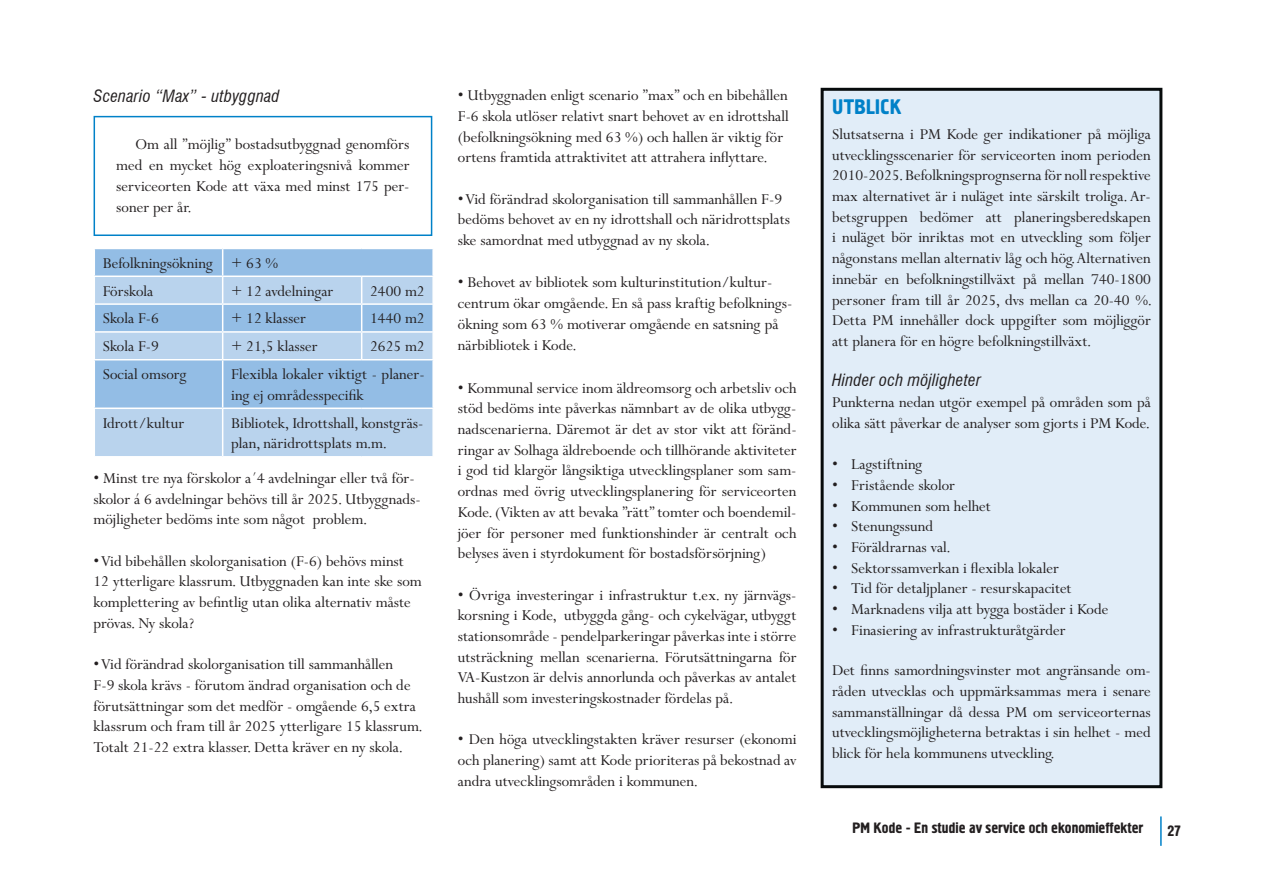
<style>
.page{position:relative;width:1263px;height:893px;background:#fff}
.page>*{position:absolute;margin:0;border:0;box-sizing:border-box;transform-origin:0 0}
.t1{font:21px "Hermes";letter-spacing:.01em;color:#0081c8}
.t2{font:16.95px/20.7px "Perpetua MT Std";color:#231f20}
.t3{font:italic condensed 16.5px "Swiss 721 BT";letter-spacing:.015em;color:#231f20}
.t4{font:15px "Hermes";color:#231f20}
</style>
<div class="page">
<hr style="left:1160px;top:816px;width:2px;height:30px;background:#0081c8">
<div style="left:95px;top:249px;width:337px;height:26px;background:#93bde5"></div>
<svg style="left:95px;top:277px;width:337px;height:179px;background:#a9c9e9"></svg>
<hr style="left:94px;top:303px;width:129px;height:2px;background:#fff">
<hr style="left:223px;top:303px;width:139px;height:2px;background:#fff">
<hr style="left:362px;top:303px;width:72px;height:2px;background:#fff">
<hr style="left:94px;top:331px;width:129px;height:2px;background:#fff">
<hr style="left:223px;top:331px;width:139px;height:2px;background:#fff">
<svg style="left:222px;top:249px;width:1px;height:110px"></svg>
<hr style="left:362px;top:331px;width:72px;height:2px;background:#fff">
<svg style="left:361px;top:277px;width:1px;height:82px"></svg>
<hr style="left:94px;top:359px;width:129px;height:1px;background:#fff">
<hr style="left:223px;top:359px;width:139px;height:1px;background:#fff">
<hr style="left:222px;top:360px;width:1px;height:47px;background:#fff">
<hr style="left:362px;top:359px;width:72px;height:1px;background:#fff">
<hr style="left:94px;top:407px;width:129px;height:2px;background:#fff">
<hr style="left:223px;top:407px;width:139px;height:2px;background:#fff">
<hr style="left:222px;top:409px;width:1px;height:47px;background:#fff">
<hr style="left:362px;top:407px;width:72px;height:2px;background:#fff">
<div style="left:94px;top:116px;width:338px;height:120px;border:2px solid #0081c8"></div>
<div style="left:822px;top:89px;width:339px;height:698px;background:#e1edf8"></div>
<div style="left:821px;top:88px;width:341px;height:700px;border:3px solid #070b0c"></div>
<p class="t3" style="left:94px;top:86px;width:188px">Scenario “Max” - utbyggnad</p>
<p class="t2" style="left:116px;top:135px;width:295px;text-align:justify;text-indent:19px">Om all ”möjlig” bostadsutbyggnad genomförs med en mycket hög exploateringsnivå kommer serviceorten Kode att växa med minst 175 per&shy;soner per år.</p>
<p class="t2" style="left:103px;top:250px;width:177px;line-height:27.8px">Befolkningsökning + 63 %<br>Förskola</p>
<p class="t2" style="left:231px;top:281px;width:104px">+ 12 avdelningar</p>
<p class="t2" style="left:370px;top:281px;width:56px">2400 m2</p>
<p class="t2" style="left:103px;top:309px;width:58px">Skola F-6</p>
<p class="t2" style="left:231px;top:309px;width:76px">+ 12 klasser</p>
<p class="t2" style="left:370px;top:309px;width:56px">1440 m2</p>
<p class="t2" style="left:103px;top:337px;width:58px">Skola F-9</p>
<p class="t2" style="left:231px;top:337px;width:88px">+ 21,5 klasser</p>
<p class="t2" style="left:370px;top:337px;width:56px">2625 m2</p>
<p class="t2" style="left:103px;top:364px;width:85px">Social omsorg</p>
<p class="t2" style="left:231px;top:364px;width:195px">Flexibla lokaler viktigt - planer&shy;ing ej områdesspecifik</p>
<p class="t2" style="left:103px;top:413px;width:83px">Idrott/kultur</p>
<p class="t2" style="left:231px;top:413px;width:194px">Bibliotek, Idrottshall, konstgräs&shy;plan, näridrottsplats m.m.</p>
<p class="t2" style="left:94px;top:468px;width:329px">• Minst tre nya förskolor a´4 avdelningar eller två för&shy;skolor á 6 avdelningar behövs till år 2025. Utbyggnads&shy;möjligheter bedöms inte som något problem.</p>
<p class="t2" style="left:94px;top:551px;width:330px">•Vid bibehållen skolorganisation (F-6) behövs minst 12 ytterligare klassrum. Utbyggnaden kan inte ske som komplettering av befintlig utan olika alternativ måste prövas. Ny skola?</p>
<p class="t2" style="left:94px;top:654px;width:330px">•Vid förändrad skolorganisation till sammanhållen<br>F-9 skola krävs - förutom ändrad organisation och de förutsättningar som det medför - omgående 6,5 extra klassrum och fram till år 2025 ytterligare 15 klassrum.<br>Totalt 21-22 extra klasser. Detta kräver en ny skola.</p>
<p class="t2" style="left:458px;top:85px;width:332px">• Utbyggnaden enligt scenario ”max” och en bibehållen F-6 skola utlöser relativt snart behovet av en idrottshall (befolkningsökning med 63 %) och hallen är viktig för ortens framtida attraktivitet att attrahera inflyttare.</p>
<p class="t2" style="left:458px;top:189px;width:334px">•Vid förändrad skolorganisation till sammanhållen F-9 bedöms behovet av en ny idrottshall och näridrottsplats ske samordnat med utbyggnad av ny skola.</p>
<p class="t2" style="left:458px;top:273px;width:336px">• Behovet av bibliotek som kulturinstitution/kultur&shy;centrum ökar omgående. En så pass kraftig befolknings&shy;ökning som 63 % motiverar omgående en satsning på närbibliotek i Kode.</p>
<p class="t2" style="left:458px;top:378px;width:340px;text-align:justify">• Kommunal service inom äldreomsorg och arbetsliv och stöd bedöms inte påverkas nämnbart av de olika utbygg&shy;nadscenarierna. Däremot är det av stor vikt att föränd&shy;ringar av Solhaga äldreboende och tillhörande aktiviteter i god tid klargör långsiktiga utvecklingsplaner som sam&shy;ordnas med övrig utvecklingsplanering för serviceorten Kode. (Vikten av att bevaka ”rätt” tomter och boendemil&shy;jöer för personer med funktionshinder är centralt och belyses även i styrdokument för bostadsförsörjning)</p>
<p class="t2" style="left:458px;top:585px;width:340px;text-align:justify">• Övriga investeringar i infrastruktur t.ex. ny järnvägs&shy;korsning i Kode, utbyggda gång- och cykelvägar, utbyggt stationsområde - pendelparkeringar påverkas inte i större utsträckning mellan scenarierna. Förutsättningarna för VA-Kustzon är delvis annorlunda och påverkas av antalet hushåll som investeringskostnader fördelas på.</p>
<p class="t2" style="left:458px;top:730px;width:340px;text-align:justify">• Den höga utvecklingstakten kräver resurser (ekonomi och planering) samt att Kode prioriteras på bekostnad av andra utvecklingsområden i kommunen.</p>
<p class="t1" style="left:832px;top:93px;width:69px">Utblick</p>
<p class="t2" style="left:832px;top:124px;width:321px;text-align:justify">Slutsatserna i PM Kode ger indikationer på möjliga utvecklingsscenarier för serviceorten inom perioden 2010-2025. Befolkningsprognserna för noll respektive max alternativet är i nuläget inte särskilt troliga. Ar&shy;betsgruppen bedömer att planeringsberedskapen i nuläget bör inriktas mot en utveckling som följer någonstans mellan alternativ låg och hög. Alternativen innebär en befolkningstillväxt på mellan 740-1800 personer fram till år 2025, dvs mellan ca 20-40 %.<br>Detta PM innehåller dock uppgifter som möjliggör att planera för en högre befolkningstillväxt.</p>
<p class="t3" style="left:832px;top:371px;width:150px">Hinder och möjligheter</p>
<p class="t2" style="left:832px;top:393px;width:320px">Punkterna nedan utgör exempel på områden som på olika sätt påverkar de analyser som gjorts i PM Kode.</p>
<p class="t2" style="left:832px;top:455px;width:92px">• Lagstiftning</p>
<p class="t2" style="left:832px;top:475px;width:124px">• Fristående skolor</p>
<p class="t2" style="left:832px;top:496px;width:160px">• Kommunen som helhet</p>
<p class="t2" style="left:832px;top:517px;width:102px">• Stenungssund</p>
<p class="t2" style="left:832px;top:537px;width:120px">• Föräldrarnas val.</p>
<p class="t2" style="left:832px;top:558px;width:228px">• Sektorssamverkan i flexibla lokaler</p>
<p class="t2" style="left:832px;top:579px;width:241px">• Tid för detaljplaner - resurskapacitet</p>
<p class="t2" style="left:832px;top:599px;width:278px">• Marknadens vilja att bygga bostäder i Kode</p>
<p class="t2" style="left:832px;top:620px;width:235px">• Finasiering av infrastrukturåtgärder</p>
<p class="t2" style="left:832px;top:661px;width:320px;text-align:justify">Det finns samordningsvinster mot angränsande om&shy;råden utvecklas och uppmärksammas mera i senare sammanställningar då dessa PM om serviceorternas utvecklingsmöjligheterna betraktas i sin helhet - med blick för hela kommunens utveckling.</p>
<p class="t4" style="left:852px;top:819px;width:292px">PM Kode - En studie av service och ekonomieffekter</p>
<p class="t4" style="left:1167px;top:822px;width:15px">27</p>
</div>
